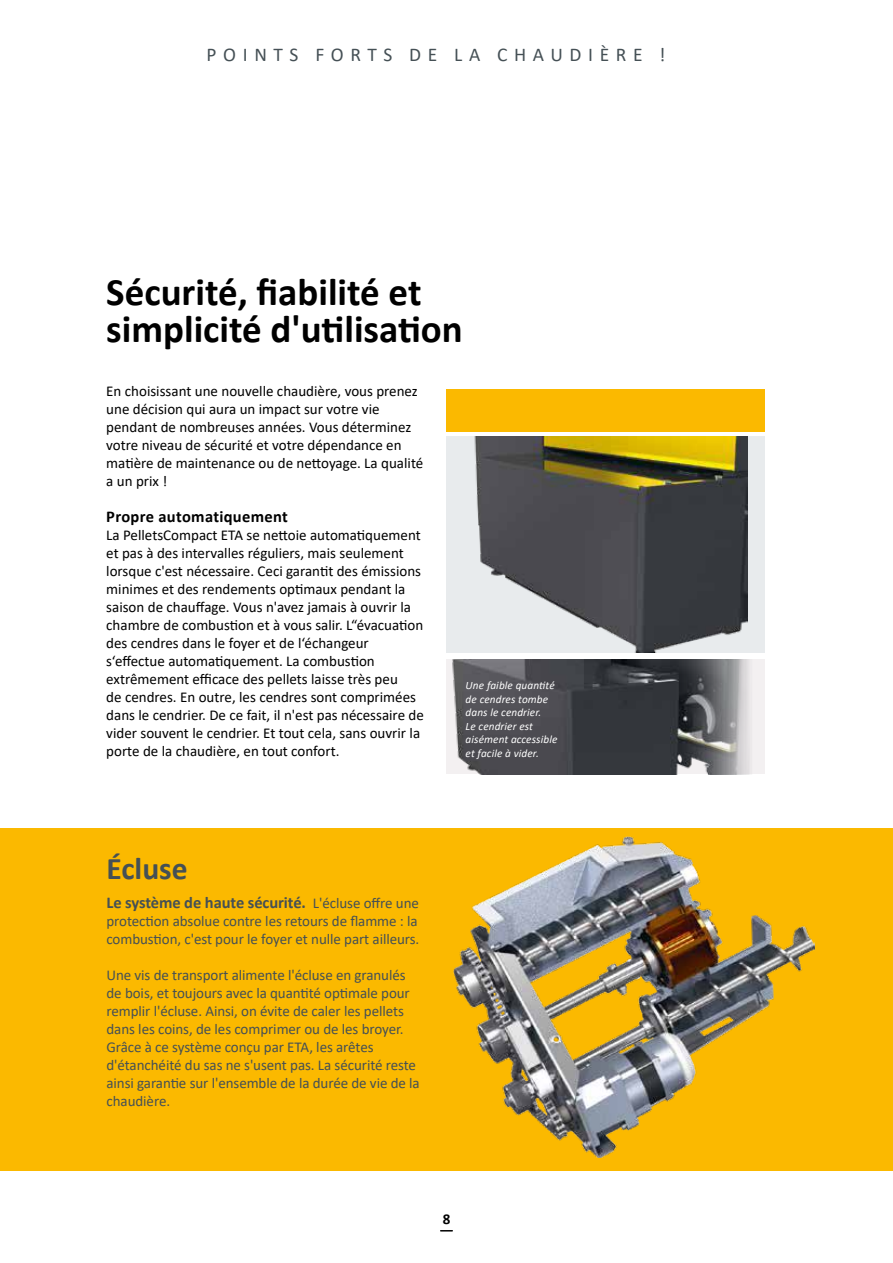
<style>
.page{position:relative;width:893px;height:1263px;background:#fff}
.page>*{position:absolute;margin:0;border:0;box-sizing:border-box;transform-origin:0 0}
.t1{font:700 39px/37.5px "Calibri";color:#000}
.t2{font:700 31.5px "Calibri";color:#455055}
.t3{font:19.5px "Calibri";letter-spacing:.34em;color:#455055}
.t4{font:700 16.5px "Calibri";letter-spacing:-.005em;color:#455055}
.t5{font:700 16.5px "Calibri";letter-spacing:.02em;color:#000}
.t6{font:15px/18px "Calibri";color:#000}
.t7{font:15px/18px "Calibri";letter-spacing:-.005em;color:#455055}
.t8{font:700 15px "Calibri";color:#000}
.t9{font:italic 11.25px/13.5px "Calibri";letter-spacing:.01em;color:#fff}
.s1{font-weight:400;font-size:15px}
</style>
<div class="page">
<div style="left:0;top:828px;width:893px;height:342px;background:#fbb900"></div>
<div style="left:446px;top:389px;width:319px;height:43px;background:#fbb900"></div>
<img style="left:446px;top:659px;width:318px;height:115px">
<div style="left:446px;top:437px;width:319px;height:216px;background:#e8ebed"></div>
<img style="left:474px;top:437px;width:274px;height:216px">
<img style="left:453px;top:836px;width:361px;height:321px">
<h3 class="t3" style="left:207px;top:41px;width:460px">POINTS FORTS DE LA CHAUDIÈRE !</h3>
<h1 class="t1" style="left:106px;top:272px;width:358px">Sécurité, fiabilité et simplicité d'utilisation</h1>
<p class="t6" style="left:106px;top:382px;width:319px">En choisissant une nouvelle chaudière, vous prenez une décision qui aura un impact sur votre vie pendant de nombreuses années. Vous déterminez votre niveau de sécurité et votre dépendance en matière de maintenance ou de nettoyage. La qualité a un prix !</p>
<p class="t5" style="left:106px;top:505px;width:183px">Propre automatiquement</p>
<p class="t6" style="left:106px;top:526px;width:319px">La PelletsCompact ETA se nettoie automatiquement et pas à des intervalles réguliers, mais seulement lorsque c'est nécessaire. Ceci garantit des émissions minimes et des rendements optimaux pendant la saison de chauffage. Vous n'avez jamais à ouvrir la chambre de combustion et à vous salir. L“évacuation des cendres dans le foyer et de l‘échangeur s‘effectue automatiquement. La combustion extrêmement efficace des pellets laisse très peu<br>de cendres. En outre, les cendres sont comprimées dans le cendrier. De ce fait, il n'est pas nécessaire de vider souvent le cendrier. Et tout cela, sans ouvrir la porte de la chaudière, en tout confort.</p>
<h2 class="t2" style="left:106px;top:847px;width:83px">Écluse</h2>
<p class="t4" style="left:106px;top:891px;width:314px">Le système de haute sécurité. <span class="s1">L'écluse offre une</span></p>
<p class="t7" style="left:107px;top:912px;width:314px">protection absolue contre les retours de flamme : la combustion, c'est pour le foyer et nulle part ailleurs.</p>
<p class="t7" style="left:107px;top:966px;width:315px">Une vis de transport alimente l'écluse en granulés de bois, et toujours avec la quantité optimale pour remplir l'écluse. Ainsi, on évite de caler les pellets dans les coins, de les comprimer ou de les broyer.<br>Grâce à ce système conçu par ETA, les arêtes d'étanchéité du sas ne s'usent pas. La sécurité reste ainsi garantie sur l'ensemble de la durée de vie de la chaudière.</p>
<p class="t9" style="left:466px;top:678px;width:93px">Une faible quantité de cendres tombe dans le cendrier.<br>Le cendrier est aisément accessible et facile à vider.</p>
<p class="t8" style="left:443px;top:1208px;width:9px">8</p>
</div>
